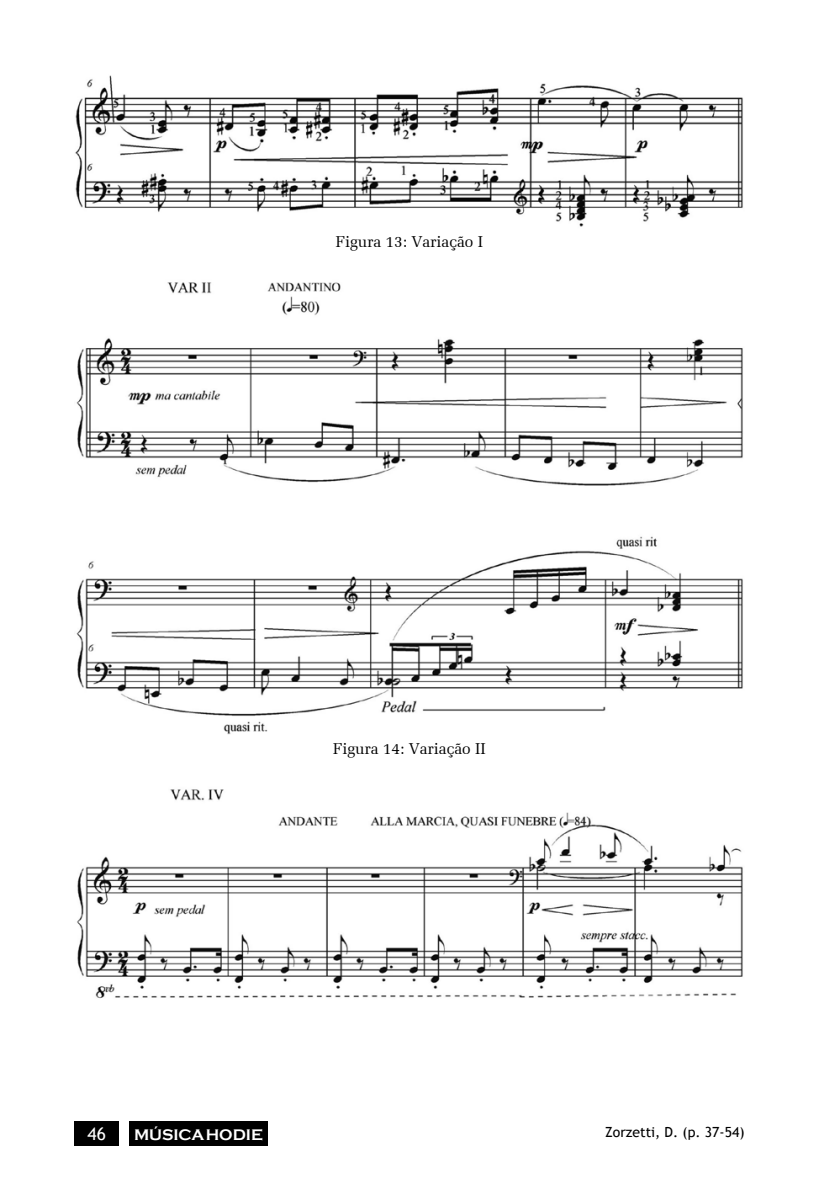
<style>
.page{position:relative;width:819px;height:1191px;background:#fff}
.page>*{position:absolute;margin:0;border:0;box-sizing:border-box;transform-origin:0 0}
.t1{font:17.5px "Trebuchet MS";color:#fff}
.figura{font:15.75px "Zapf Elliptical 711 BT";color:#000}
.t2{font:700 15.75px "Copperplate Gothic";color:#fff}
.t3{font:14px "Trebuchet MS";color:#000}
</style>
<div class="page">
<div style="left:74px;top:1121px;width:45px;height:25px;background:#000"></div>
<div style="left:129px;top:1121px;width:139px;height:25px;background:#000"></div>
<img style="left:75px;top:75px;width:668px;height:152px">
<img style="left:76px;top:282px;width:667px;height:453px">
<img style="left:77px;top:789px;width:666px;height:210px">
<p class="figura" style="left:336px;top:232px;width:149px">Figura 13: Variação I</p>
<p class="figura" style="left:333px;top:739px;width:154px">Figura 14: Variação II</p>
<p class="t1" style="left:88px;top:1123px;width:20px">46</p>
<p class="t2" style="left:134px;top:1126px;width:130px">MÚSICA HODIE</p>
<p class="t3" style="left:605px;top:1123px;width:141px">Zorzetti, D. (p. 37-54)</p>
</div>
